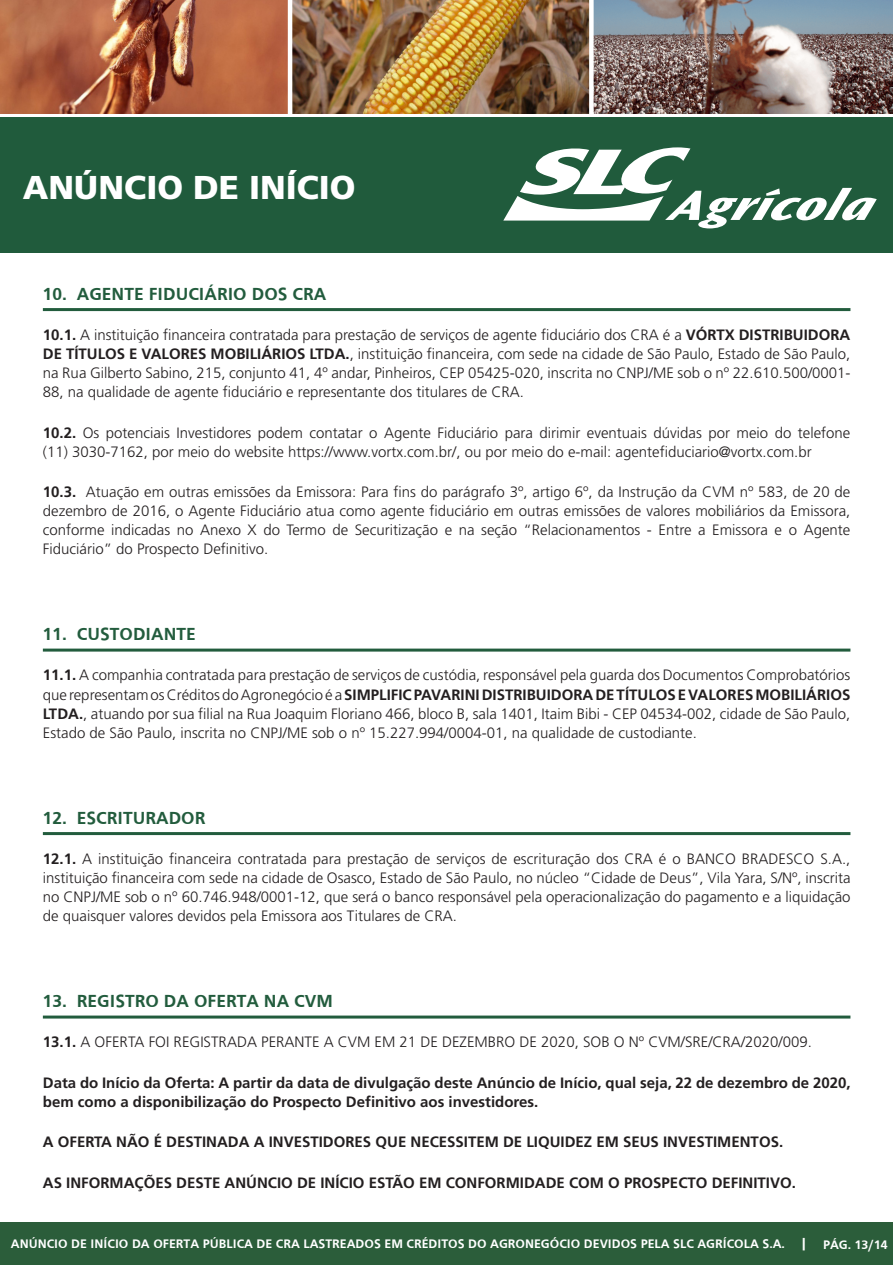
<style>
.page{position:relative;width:893px;height:1266px;background:#fff}
.page>*{position:absolute;margin:0;border:0;box-sizing:border-box;transform-origin:0 0}
.t1{font:33px "Frutiger LT 75 Blk";color:#fff}
.TITULO_1{font:700 18px "Frutiger";color:#225c3d}
.t2{font:300 15px/19px "Frutiger";color:#231f20;text-align:justify}
.t3{font:15px/19px "Frutiger LT 65 Bd";color:#231f20}
.t4{font:700 12.75px "Frutiger";color:#fff}
.s1{font-family:"Frutiger LT 65 Bd";font-weight:400}
.s2{font-size:15px}
</style>
<div class="page">
<div style="left:0;top:1221px;width:893px;height:43px;background:#2b5d3a"></div>
<img style="left:0;top:0;width:288px;height:113px">
<img style="left:292px;top:0;width:297px;height:113px">
<img style="left:594px;top:0;width:299px;height:113px">
<div style="left:0;top:117px;width:893px;height:135px;background:#205b3c"></div>
<svg style="left:503px;top:147px;width:374px;height:81px"></svg>
<hr style="left:43px;top:308px;width:807px;height:3px;background:#225c3d">
<hr style="left:43px;top:648px;width:807px;height:3px;background:#225c3d">
<hr style="left:43px;top:832px;width:807px;height:3px;background:#225c3d">
<hr style="left:43px;top:1015px;width:807px;height:3px;background:#225c3d">
<h1 class="t1" style="left:23px;top:167px;width:334px">ANÚNCIO DE INÍCIO</h1>
<p class="TITULO_1" style="left:43px;top:283px;width:285px">10. AGENTE FIDUCIÁRIO DOS CRA</p>
<p class="t2" style="left:43px;top:325px;width:809px"><span class="s1">10.1.</span> A instituição financeira contratada para prestação de serviços de agente fiduciário dos CRA é a <span class="s1">VÓRTX DISTRIBUIDORA DE TÍTULOS E VALORES MOBILIÁRIOS LTDA.</span>, instituição financeira, com sede na cidade de São Paulo, Estado de São Paulo, na Rua Gilberto Sabino, 215, conjunto 41, 4º andar, Pinheiros, CEP 05425-020, inscrita no CNPJ/ME sob o nº 22.610.500/0001- 88, na qualidade de agente fiduciário e representante dos titulares de CRA.</p>
<p class="t2" style="left:43px;top:423px;width:809px"><span class="s1">10.2.</span> Os potenciais Investidores podem contatar o Agente Fiduciário para dirimir eventuais dúvidas por meio do telefone (11) 3030-7162, por meio do website https://www.vortx.com.br/, ou por meio do e-mail: agentefiduciario@vortx.com.br</p>
<p class="t2" style="left:43px;top:482px;width:809px"><span class="s1">10.3.</span> Atuação em outras emissões da Emissora: Para fins do parágrafo 3º, artigo 6º, da Instrução da CVM nº 583, de 20 de dezembro de 2016, o Agente Fiduciário atua como agente fiduciário em outras emissões de valores mobiliários da Emissora, conforme indicadas no Anexo X do Termo de Securitização e na seção “Relacionamentos - Entre a Emissora e o Agente Fiduciário” do Prospecto Definitivo.</p>
<p class="TITULO_1" style="left:43px;top:623px;width:154px">11. CUSTODIANTE</p>
<p class="t2" style="left:43px;top:665px;width:809px"><span class="s1">11.1.</span> A companhia contratada para prestação de serviços de custódia, responsável pela guarda dos Documentos Comprobatórios que representam os Créditos do Agronegócio é a <span class="s1">SIMPLIFIC PAVARINI DISTRIBUIDORA DE TÍTULOS E VALORES MOBILIÁRIOS LTDA.</span>, atuando por sua filial na Rua Joaquim Floriano 466, bloco B, sala 1401, Itaim Bibi - CEP 04534-002, cidade de São Paulo, Estado de São Paulo, inscrita no CNPJ/ME sob o nº 15.227.994/0004-01, na qualidade de custodiante.</p>
<p class="TITULO_1" style="left:43px;top:807px;width:164px">12. ESCRITURADOR</p>
<p class="t2" style="left:43px;top:849px;width:809px"><span class="s1">12.1.</span> A instituição financeira contratada para prestação de serviços de escrituração dos CRA é o BANCO BRADESCO S.A., instituição financeira com sede na cidade de Osasco, Estado de São Paulo, no núcleo “Cidade de Deus”, Vila Yara, S/Nº, inscrita no CNPJ/ME sob o nº 60.746.948/0001-12, que será o banco responsável pela operacionalização do pagamento e a liquidação de quaisquer valores devidos pela Emissora aos Titulares de CRA.</p>
<p class="TITULO_1" style="left:43px;top:990px;width:292px">13. REGISTRO DA OFERTA NA CVM</p>
<p class="t2" style="left:43px;top:1032px;width:770px"><span class="s1">13.1.</span> A OFERTA FOI REGISTRADA PERANTE A CVM EM 21 DE DEZEMBRO DE 2020, SOB O Nº CVM/SRE/CRA/2020/009.</p>
<p class="t3" style="left:43px;top:1073px;width:809px">Data do Início da Oferta: A partir da data de divulgação deste Anúncio de Início, qual seja, 22 de dezembro de 2020, bem como a disponibilização do Prospecto Definitivo aos investidores.</p>
<p class="t3" style="left:43px;top:1132px;width:742px">A OFERTA NÃO É DESTINADA A INVESTIDORES QUE NECESSITEM DE LIQUIDEZ EM SEUS INVESTIMENTOS.</p>
<p class="t3" style="left:43px;top:1172px;width:754px">AS INFORMAÇÕES DESTE ANÚNCIO DE INÍCIO ESTÃO EM CONFORMIDADE COM O PROSPECTO DEFINITIVO.</p>
<p class="t4" style="left:11px;top:1236px;width:878px">ANÚNCIO DE INÍCIO DA OFERTA PÚBLICA DE CRA LASTREADOS EM CRÉDITOS DO AGRONEGÓCIO DEVIDOS PELA SLC AGRÍCOLA S.A. <span class="s2">|</span> PÁG. 13/14</p>
</div>
